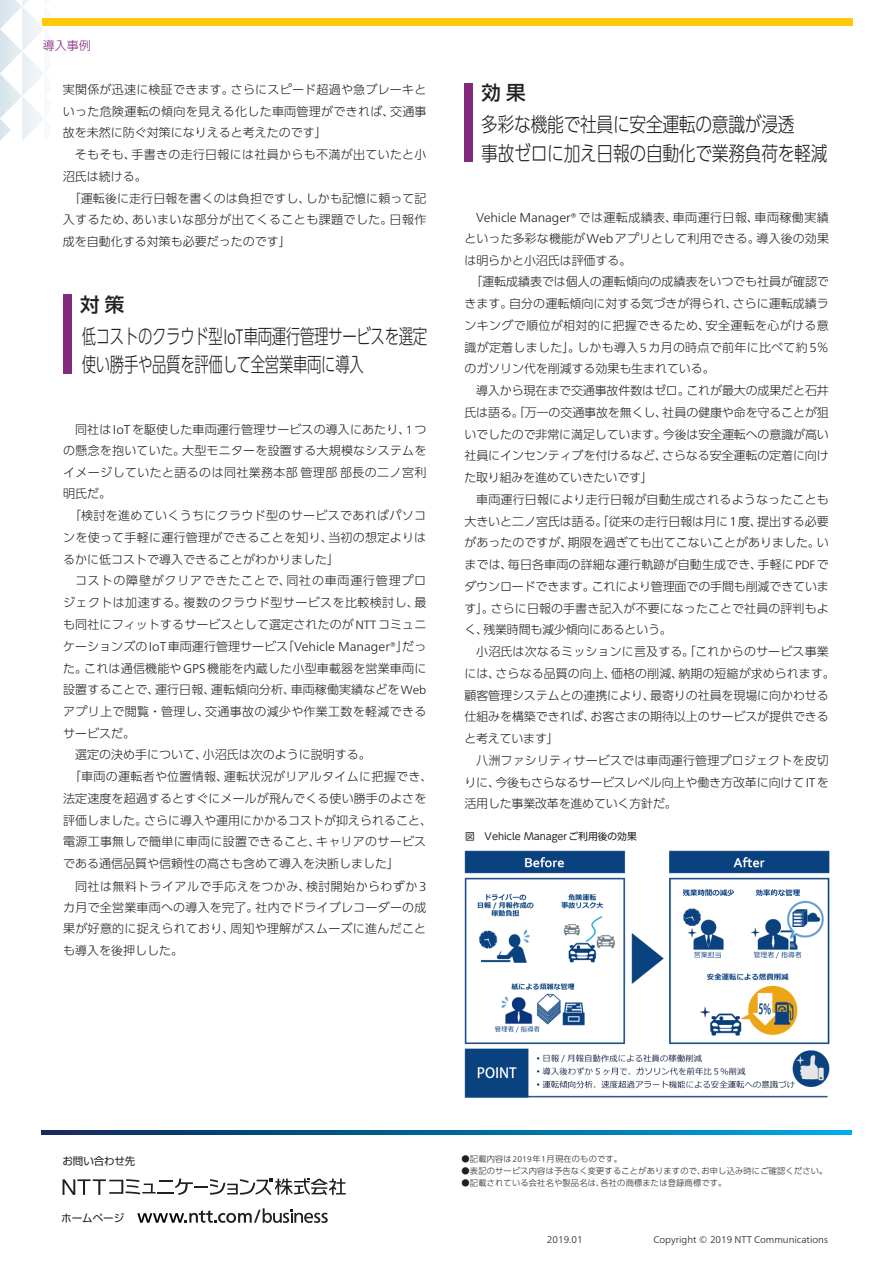
<style>
.page{position:relative;width:893px;height:1263px;background:#fff}
.page>*{position:absolute;margin:0;border:0;box-sizing:border-box;transform-origin:0 0}
.t1{font:300 20.25px/27.9px "UD Shin Go Pro";letter-spacing:-.02em;color:#231f20;scale:.71 1}
.t2{font:300 20.25px/28.5px "UD Shin Go Pro";letter-spacing:-.02em;color:#231f20;scale:.83 1}
.t3{font:500 19.5px "UD Shin Go Pro";color:#231f20}
.t4{font:300 12px/21.8px "UD Shin Go Pro";letter-spacing:.005em;color:#231f20}
.t5{font:300 12px "UD Shin Go Pro";letter-spacing:-.02em;color:#231f20}
.t6{font:300 12px "UD Shin Go NT Pro";color:#832a7c}
.t7{font:10.5px "Shin Go Pro";color:#231f20}
.t8{font:300 9.75px "Frutiger Neue LT Pro";color:#231f20}
.t9{font:9.75px "UD Shin Go Pro";color:#231f20}
.t10{font:300 8.25px "UD Shin Go Pro";letter-spacing:.02em;color:#231f20}
.s1{font-family:"Frutiger Neue LT Pro";font-size:21px}
.s2{font-family:"Frutiger Neue LT Pro";font-size:12.75px}
.s3{font-family:"Frutiger Neue LT Pro"}
</style>
<div class="page">
<img style="left:464px;top:850px;width:366px;height:248px">
<svg style="left:0;top:0;width:43px;height:141px"></svg>
<div style="left:43px;top:18px;width:810px;height:8px;background:#feca0a"></div>
<div style="left:63px;top:295px;width:9px;height:79px;background:#832a7c"></div>
<div style="left:465px;top:83px;width:8px;height:78px;background:#832a7c"></div>
<svg style="left:41px;top:1130px;width:810px;height:5px;background:#03679a"></svg>
<svg style="left:63px;top:1178px;width:283px;height:17px"></svg>
<svg style="left:137px;top:1208px;width:191px;height:15px"></svg>
<p class="t6" style="left:43px;top:36px;width:49px">導入事例</p>
<p class="t4" style="left:63px;top:78px;width:365px">実関係が迅速に検証できます。さらにスピード超過や急ブレーキといった危険運転の傾向を見える化した車両管理ができれば、交通事故を未然に防ぐ対策になりえると考えたのです」<br>　そもそも、手書きの走行日報には社員からも不満が出ていたと小沼氏は続ける。<br>　「運転後に走行日報を書くのは負担ですし、しかも記憶に頼って記入するため、あいまいな部分が出てくることも課題でした。日報作成を自動化する対策も必要だったのです」</p>
<h2 class="t3" style="left:80px;top:289px;width:46px">対策</h2>
<h1 class="t1" style="left:82px;top:322px;width:488px">低コストのクラウド型<span class="s1">IoT</span>車両運行管理サービスを選定使い勝手や品質を評価して全営業車両に導入</h1>
<p class="t4" style="left:63px;top:418px;width:371px">　同社は<span class="s2">IoT</span>を駆使した車両運行管理サービスの導入にあたり、<span class="s3">1</span>つの懸念を抱いていた。大型モニターを設置する大規模なシステムをイメージしていたと語るのは同社業務本部管理部部長の二ノ宮利明氏だ。<br>　「検討を進めていくうちにクラウド型のサービスであればパソコンを使って手軽に運行管理ができることを知り、当初の想定よりはるかに低コストで導入できることがわかりました」<br>　コストの障壁がクリアできたことで、同社の車両運行管理プロジェクトは加速する。複数のクラウド型サービスを比較検討し、最も同社にフィットするサービスとして選定されたのが<span class="s3">NTT</span>コミュニケーションズの<span class="s2">IoT</span>車両運行管理サービス「<span class="s2">Vehicle Manager®</span>」だった。これは通信機能や<span class="s2">GPS</span>機能を内蔵した小型車載器を営業車両に設置することで、運行日報、運転傾向分析、車両稼働実績などを<span class="s3">Web</span>アプリ上で閲覧・管理し、交通事故の減少や作業工数を軽減できるサービスだ。<br>　選定の決め手について、小沼氏は次のように説明する。<br>　「車両の運転者や位置情報、運転状況がリアルタイムに把握でき、法定速度を超過するとすぐにメールが飛んでくる使い勝手のよさを評価しました。さらに導入や運用にかかるコストが抑えられること、電源工事無しで簡単に車両に設置できること、キャリアのサービスである通信品質や信頼性の高さも含めて導入を決断しました」<br>　同社は無料トライアルで手応えをつかみ、検討開始からわずか<span class="s2">3</span></p>
<p class="t4" style="left:63px;top:896px;width:365px;text-align:justify">カ月で全営業車両への導入を完了。社内でドライブレコーダーの成果が好意的に捉えられており、周知や理解がスムーズに進んだことも導入を後押しした。</p>
<h2 class="t3" style="left:482px;top:77px;width:46px">効果</h2>
<h1 class="t2" style="left:481px;top:109px;width:419px">多彩な機能で社員に安全運転の意識が浸透<br>事故ゼロに加え日報の自動化で業務負荷を軽減</h1>
<p class="t4" style="left:464px;top:206px;width:366px;text-indent:12px"><span class="s2">Vehicle Manager®</span>では運転成績表、車両運行日報、車両稼働実績といった多彩な機能が<span class="s2">Web</span>アプリとして利用できる。導入後の効果は明らかと小沼氏は評価する。<br>　「運転成績表では個人の運転傾向の成績表をいつでも社員が確認できます。自分の運転傾向に対する気づきが得られ、さらに運転成績ランキングで順位が相対的に把握できるため、安全運転を心がける意識が定着しました」。しかも導入<span class="s3">5</span>カ月の時点で前年に比べて約<span class="s2">5</span>％</p>
<p class="t4" style="left:464px;top:357px;width:366px">のガソリン代を削減する効果も生まれている。<br>　導入から現在まで交通事故件数はゼロ。これが最大の成果だと石井氏は語る。「万一の交通事故を無くし、社員の健康や命を守ることが狙いでしたので非常に満足しています。今後は安全運転への意識が高い社員にインセンティブを付けるなど、さらなる安全運転の定着に向けた取り組みを進めていきたいです」<br>　車両運行日報により走行日報が自動生成されるようなったことも大きいと二ノ宮氏は語る。「従来の走行日報は月に<span class="s2">1</span>度、提出する必要</p>
<p class="t4" style="left:464px;top:531px;width:372px">があったのですが、期限を過ぎても出てこないことがありました。いまでは、毎日各車両の詳細な運行軌跡が自動生成でき、手軽に<span class="s3">PDF</span>でダウンロードできます。これにより管理面での手間も削減できています」。さらに日報の手書き記入が不要になったことで社員の評判もよく、残業時間も減少傾向にあるという。<br>　小沼氏は次なるミッションに言及する。「これからのサービス事業には、さらなる品質の向上、価格の削減、納期の短縮が求められます。顧客管理システムとの連携により、最寄りの社員を現場に向かわせる仕組みを構築できれば、お客さまの期待以上のサービスが提供できると考えています」</p>
<p class="t4" style="left:464px;top:749px;width:366px;line-height:22.4px;text-align:right">八洲ファシリティサービスでは車両運行管理プロジェクトを皮切りに、今後もさらなるサービスレベル向上や働き方改革に向けて<span class="s2">IT</span>を</p>
<p class="t5" style="left:464px;top:794px;width:214px">活用した事業改革を進めていく方針だ。</p>
<p class="t9" style="left:465px;top:828px;width:173px">図　Vehicle Managerご利用後の効果</p>
<p class="t7" style="left:62px;top:1152px;width:75px">お問い合わせ先</p>
<p class="t7" style="left:61px;top:1209px;width:64px">ホームページ</p>
<p class="t10" style="left:461px;top:1152px;width:162px">●記載内容は<span class="s3">2019</span>年<span class="s3">1</span>月現在のものです。</p>
<p class="t10" style="left:461px;top:1164px;width:367px">●表記のサービス内容は予告なく変更することがありますので、お申し込み時にご確認ください。</p>
<p class="t10" style="left:461px;top:1176px;width:266px">●記載されている会社名や製品名は、各社の商標または登録商標です。</p>
<p class="t8" style="left:547px;top:1233px;width:37px">2019.01</p>
<p class="t8" style="left:654px;top:1233px;width:176px">Copyright © 2019 NTT Communications</p>
</div>
